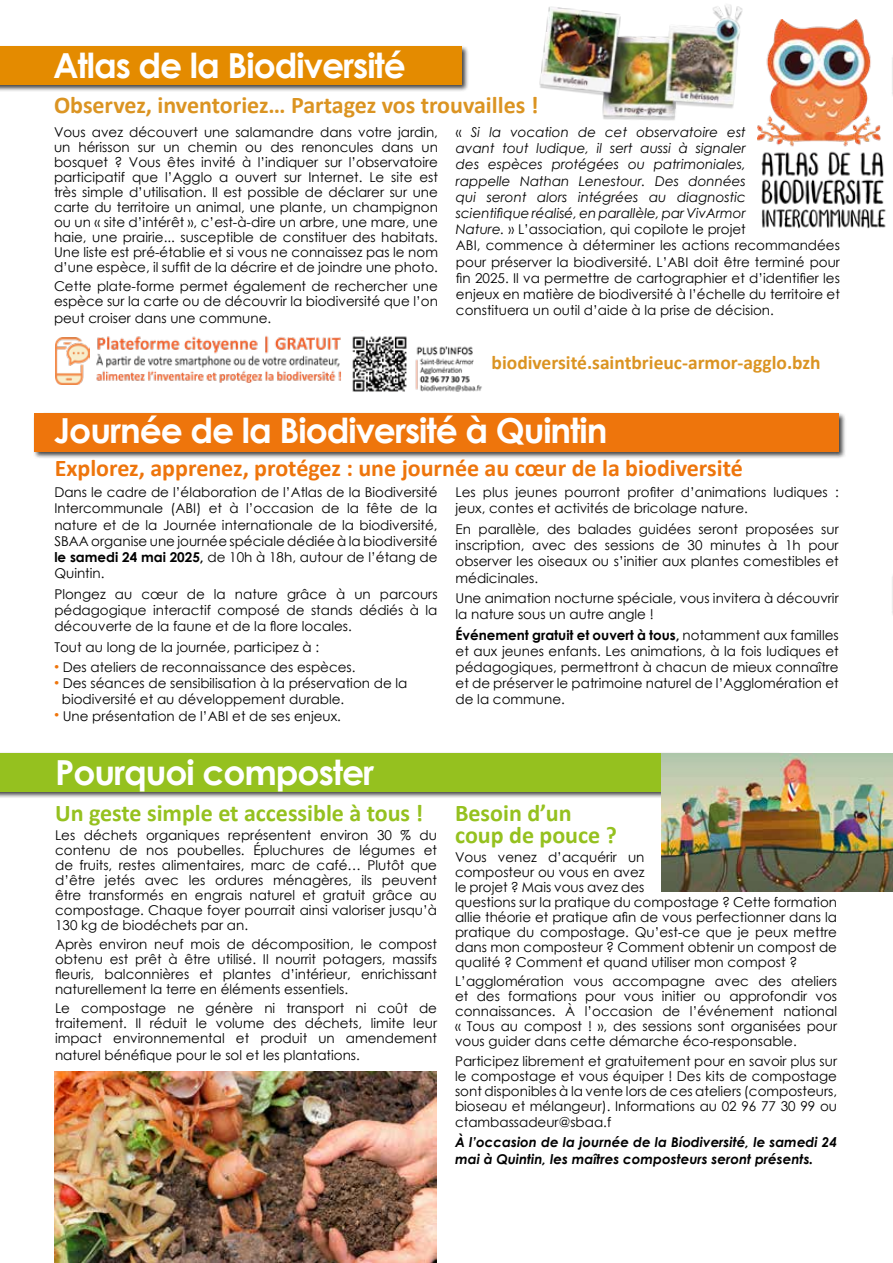
<style>
.page{position:relative;width:893px;height:1263px;background:#fff}
.page>*{position:absolute;margin:0;border:0;box-sizing:border-box;transform-origin:0 0}
.t1{font:700 34.5px "Century Gothic";letter-spacing:-.03em;color:#fff}
.t2{font:700 24px "Calibri";color:#ee750c}
.t3{font:700 24px/22.2px "Calibri";color:#95c11f}
.t4{font:700 24px "Calibri";color:#db9422}
.t5{font:700 19.5px "Calibri";color:#db9422}
.t6{font:13.5px/15px "Century Gothic";color:#000;text-align:justify}
.t7{font:italic 700 13.5px/16.2px "Century Gothic";color:#000}
.s1{font-style:italic}
.s2{font-weight:700}
</style>
<div class="page">
<div style="left:0;top:45px;width:469px;height:48px;background:#000;opacity:.75"></div>
<div style="left:0;top:47px;width:461px;height:38px;background:#e48b00"></div>
<hr style="left:892px;top:571px;width:1px;height:47px;background:#000;opacity:.75">
<hr style="left:892px;top:573px;width:1px;height:38px;background:#905fa4">
<div style="left:0;top:751px;width:784px;height:48px;background:#000;opacity:.75"></div>
<div style="left:0;top:753px;width:776px;height:38px;background:#95c11f"></div>
<div style="left:33px;top:412px;width:814px;height:47px;background:#000;opacity:.75"></div>
<div style="left:35px;top:413px;width:804px;height:39px;background:#ee750c"></div>
<img style="left:662px;top:753px;width:231px;height:138px">
<img style="left:757px;top:20px;width:136px;height:209px">
<img style="left:539px;top:4px;width:204px;height:117px">
<img style="left:96px;top:335px;width:386px;height:57px">
<img style="left:55px;top:337px;width:35px;height:48px">
<img style="left:54px;top:1071px;width:383px;height:192px">
<h1 class="t1" style="left:53px;top:39px;width:354px">Atlas de la Biodiversité</h1>
<h2 class="t4" style="left:54px;top:88px;width:486px">Observez, inventoriez… Partagez vos trouvailles !</h2>
<p class="t6" style="left:54px;top:124px;width:385px">Vous avez découvert une salamandre dans votre jardin, un hérisson sur un chemin ou des renoncules dans un bosquet ? Vous êtes invité à l’indiquer sur l’observatoire participatif que l’Agglo a ouvert sur Internet. Le site est très simple d’utilisation. Il est possible de déclarer sur une carte du territoire un animal, une plante, un champignon ou un « site d’intérêt », c’est-à-dire un arbre, une mare, une haie, une prairie... susceptible de constituer des habitats.<br>Une liste est pré-établie et si vous ne connaissez pas le nom d’une espèce, il suffit de la décrire et de joindre une photo.</p>
<p class="t6" style="left:54px;top:278px;width:385px;line-height:15.6px">Cette plate-forme permet également de rechercher une espèce sur la carte ou de découvrir la biodiversité que l’on peut croiser dans une commune.</p>
<p class="t6" style="left:456px;top:124px;width:385px;line-height:16.2px;text-align:left">« <span class="s1">Si la vocation de cet observatoire est<br>avant tout ludique, il sert aussi à signaler<br>des espèces protégées ou patrimoniales,<br>rappelle Nathan Lenestour. Des données<br>qui seront alors intégrées au diagnostic<br>scientifique réalisé, en parallèle, par VivArmor<br>Nature.</span> » L’association, qui copilote le projet<br>ABI, commence à déterminer les actions recommandées pour préserver la biodiversité. L’ABI doit être terminé pour fin 2025. Il va permettre de cartographier et d’identifier les enjeux en matière de biodiversité à l’échelle du territoire et constituera un outil d’aide à la prise de décision.</p>
<h3 class="t5" style="left:492px;top:348px;width:331px">biodiversité.saintbrieuc-armor-agglo.bzh</h3>
<h1 class="t1" style="left:54px;top:404px;width:555px">Journée de la Biodiversité à Quintin</h1>
<h2 class="t2" style="left:55px;top:451px;width:689px">Explorez, apprenez, protégez : une journée au cœur de la biodiversité</h2>
<p class="t6" style="left:54px;top:484px;width:385px;line-height:16.2px">Dans le cadre de l’élaboration de l’Atlas de la Biodiversité Intercommunale (ABI) et à l’occasion de la fête de la nature et de la Journée internationale de la biodiversité, SBAA organise une journée spéciale dédiée à la biodiversité <span class="s2">le samedi 24 mai 2025,</span> de 10h à 18h, autour de l’étang de Quintin.</p>
<p class="t6" style="left:54px;top:585px;width:385px;line-height:16.2px">Plongez au cœur de la nature grâce à un parcours pédagogique interactif composé de stands dédiés à la découverte de la faune et de la flore locales.</p>
<p class="t6" style="left:54px;top:639px;width:266px">Tout au long de la journée, participez à :</p>
<p class="t6" style="left:54px;top:659px;width:303px"><sup>●</sup> Des ateliers de reconnaissance des espèces.</p>
<p class="t6" style="left:62px;top:675px;width:347px;line-height:16.2px;text-indent:-7px"><sup>●</sup> Des séances de sensibilisation à la préservation de la biodiversité et au développement durable.</p>
<p class="t6" style="left:54px;top:708px;width:288px"><sup>●</sup> Une présentation de l’ABI et de ses enjeux.</p>
<h1 class="t1" style="left:55px;top:746px;width:321px">Pourquoi composter</h1>
<h2 class="t3" style="left:55px;top:801px;width:370px">Un geste simple et accessible à tous !</h2>
<p class="t6" style="left:55px;top:827px;width:383px">Les déchets organiques représentent environ 30 % du contenu de nos poubelles. Épluchures de légumes et de fruits, restes alimentaires, marc de café… Plutôt que d’être jetés avec les ordures ménagères, ils peuvent être transformés en engrais naturel et gratuit grâce au compostage. Chaque foyer pourrait ainsi valoriser jusqu’à 130 kg de biodéchets par an.</p>
<p class="t6" style="left:55px;top:937px;width:383px">Après environ neuf mois de décomposition, le compost obtenu est prêt à être utilisé. Il nourrit potagers, massifs fleuris, balconnières et plantes d’intérieur, enrichissant naturellement la terre en éléments essentiels.</p>
<p class="t6" style="left:55px;top:1001px;width:383px;line-height:15.5px">Le compostage ne génère ni transport ni coût de traitement. Il réduit le volume des déchets, limite leur impact environnemental et produit un amendement naturel bénéfique pour le sol et les plantations.</p>
<p class="t6" style="left:456px;top:484px;width:385px;line-height:16.2px">Les plus jeunes pourront profiter d’animations ludiques : jeux, contes et activités de bricolage nature.</p>
<p class="t6" style="left:456px;top:521px;width:385px;line-height:16.2px">En parallèle, des balades guidées seront proposées sur inscription, avec des sessions de 30 minutes à 1h pour observer les oiseaux ou s’initier aux plantes comestibles et médicinales.</p>
<p class="t6" style="left:456px;top:590px;width:385px;line-height:16.2px">Une animation nocturne spéciale, vous invitera à découvrir la nature sous un autre angle !</p>
<p class="t6" style="left:456px;top:626px;width:385px;line-height:16.2px"><span class="s2">Événement gratuit et ouvert à tous,</span> notamment aux familles et aux jeunes enfants. Les animations, à la fois ludiques et pédagogiques, permettront à chacun de mieux connaître et de préserver le patrimoine naturel de l’Agglomération et de la commune.</p>
<h2 class="t3" style="left:455px;top:801px;width:163px">Besoin d’un coup de pouce ?</h2>
<p class="t6" style="left:455px;top:850px;width:383px;text-align:left">Vous venez d’acquérir un<br>composteur ou vous en avez<br>le projet ? Mais vous avez des<br>questions sur la pratique du compostage ? Cette formation allie théorie et pratique afin de vous perfectionner dans la pratique du compostage. Qu’est-ce que je peux mettre dans mon composteur ? Comment obtenir un compost de qualité ? Comment et quand utiliser mon compost ?</p>
<p class="t6" style="left:455px;top:974px;width:383px">L’agglomération vous accompagne avec des ateliers et des formations pour vous initier ou approfondir vos connaissances. À l’occasion de l’événement national « Tous au compost ! », des sessions sont organisées pour vous guider dans cette démarche éco-responsable.</p>
<p class="t6" style="left:455px;top:1053px;width:383px">Participez librement et gratuitement pour en savoir plus sur le compostage et vous équiper ! Des kits de compostage sont disponibles à la vente lors de ces ateliers (composteurs, bioseau et mélangeur). Informations au 02 96 77 30 99 ou ctambassadeur@sbaa.f</p>
<p class="t7" style="left:455px;top:1134px;width:383px">À l’occasion de la journée de la Biodiversité, le samedi 24 mai à Quintin, les maîtres composteurs seront présents.</p>
</div>
